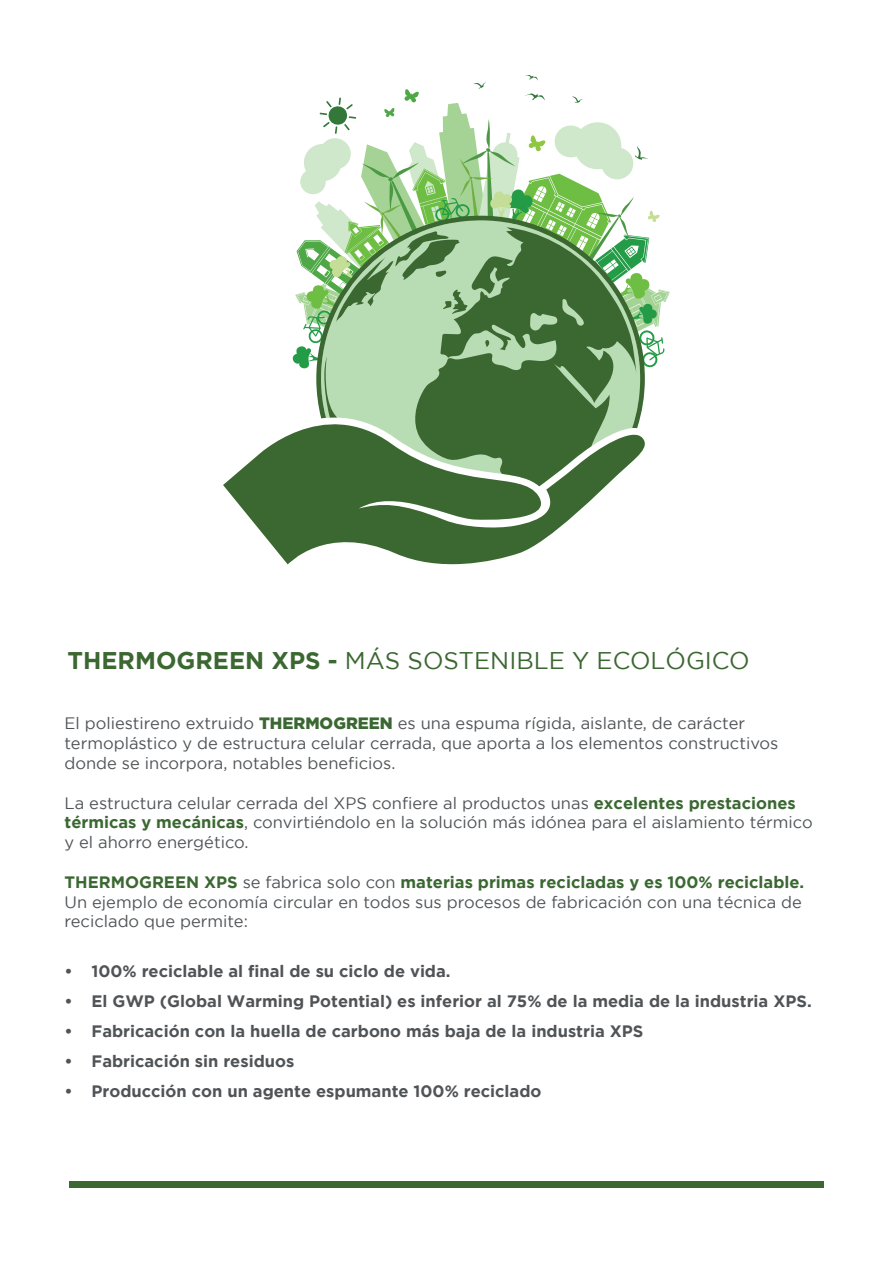
<style>
.page{position:relative;width:893px;height:1263px;background:#fff}
.page>*{position:absolute;margin:0;border:0;box-sizing:border-box;transform-origin:0 0}
.t1{font:24.15px "Gotham";color:#3b6731}
.t2{font:16.5px/19.8px "Gotham";color:#505457}
.t3{font:700 16.5px "Gotham";color:#505457}
.s1{font-weight:700}
.s2{font-weight:900;color:#3b6832}
.s3{font-weight:700;color:#3b6832}
</style>
<div class="page">
<div style="left:69px;top:1182px;width:755px;height:6px;background:#3b6731"></div>
<svg style="left:292px;top:75px;width:378px;height:294px"></svg>
<svg style="left:316px;top:216px;width:329px;height:178px;background:#81ab79"></svg>
<svg style="left:223px;top:394px;width:422px;height:171px;fill:#3b6731"></svg>
<h1 class="t1" style="left:68px;top:647px;width:684px"><span class="s1">THERMOGREEN XPS -</span> MÁS SOSTENIBLE Y ECOLÓGICO</h1>
<p class="t2" style="left:65px;top:713px;width:715px">El poliestireno extruido <span class="s2">THERMOGREEN</span> es una espuma rígida, aislante, de carácter termoplástico y de estructura celular cerrada, que aporta a los elementos constructivos donde se incorpora, notables beneficios.</p>
<p class="t2" style="left:65px;top:792px;width:750px">La estructura celular cerrada del XPS confiere al productos unas <span class="s3">excelentes prestaciones térmicas y mecánicas</span>, convirtiéndolo en la solución más idónea para el aislamiento térmico y el ahorro energético.</p>
<p class="t2" style="left:65px;top:872px;width:741px"><span class="s3">THERMOGREEN XPS</span> se fabrica solo con <span class="s3">materias primas recicladas y es 100% reciclable.<br></span>Un ejemplo de economía circular en todos sus procesos de fabricación con una técnica de reciclado que permite:</p>
<p class="t3" style="left:65px;top:962px;width:388px">• 100% reciclable al final de su ciclo de vida.</p>
<p class="t3" style="left:65px;top:992px;width:749px">• El GWP (Global Warming Potential) es inferior al 75% de la media de la industria XPS.</p>
<p class="t3" style="left:65px;top:1022px;width:580px">• Fabricación con la huella de carbono más baja de la industria XPS</p>
<p class="t3" style="left:65px;top:1052px;width:231px">• Fabricación sin residuos</p>
<p class="t3" style="left:65px;top:1082px;width:478px">• Producción con un agente espumante 100% reciclado</p>
</div>
